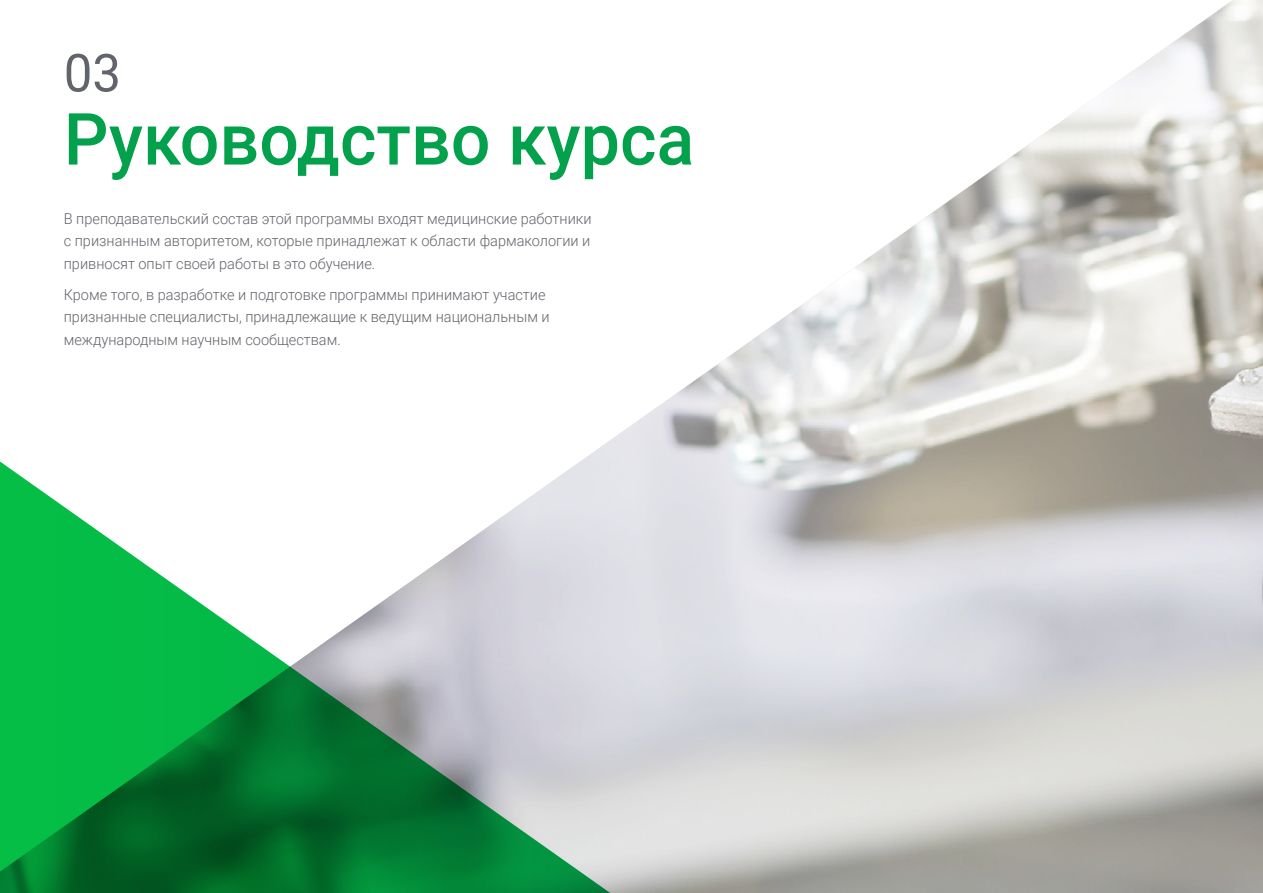
<style>
.page{position:relative;width:1263px;height:893px;background:#fff}
.page>*{position:absolute;margin:0;border:0;box-sizing:border-box;transform-origin:0 0}
.t1{font:500 72px "Roboto";color:#04a14d}
.t2{font:52.5px "Roboto";color:#61646a}
.t3{font:300 15px/22.5px "Roboto";color:#61646a;text-align:justify}
</style>
<div class="page">
<img style="left:602px;top:0;width:661px;height:893px">
<svg style="left:0;top:446px;width:640px;height:447px"></svg>
<h2 class="t2" style="left:64px;top:36px;width:59px">03</h2>
<h1 class="t1" style="left:64px;top:89px;width:632px">Руководство курса</h1>
<p class="t3" style="left:64px;top:207px;width:529px">В преподавательский состав этой программы входят медицинские работники с признанным авторитетом, которые принадлежат к области фармакологии и привносят опыт своей работы в это обучение.</p>
<p class="t3" style="left:64px;top:283px;width:487px;text-align:left">Кроме того, в разработке и подготовке программы принимают участие признанные специалисты, принадлежащие к ведущим национальным и международным научным сообществам.</p>
</div>
